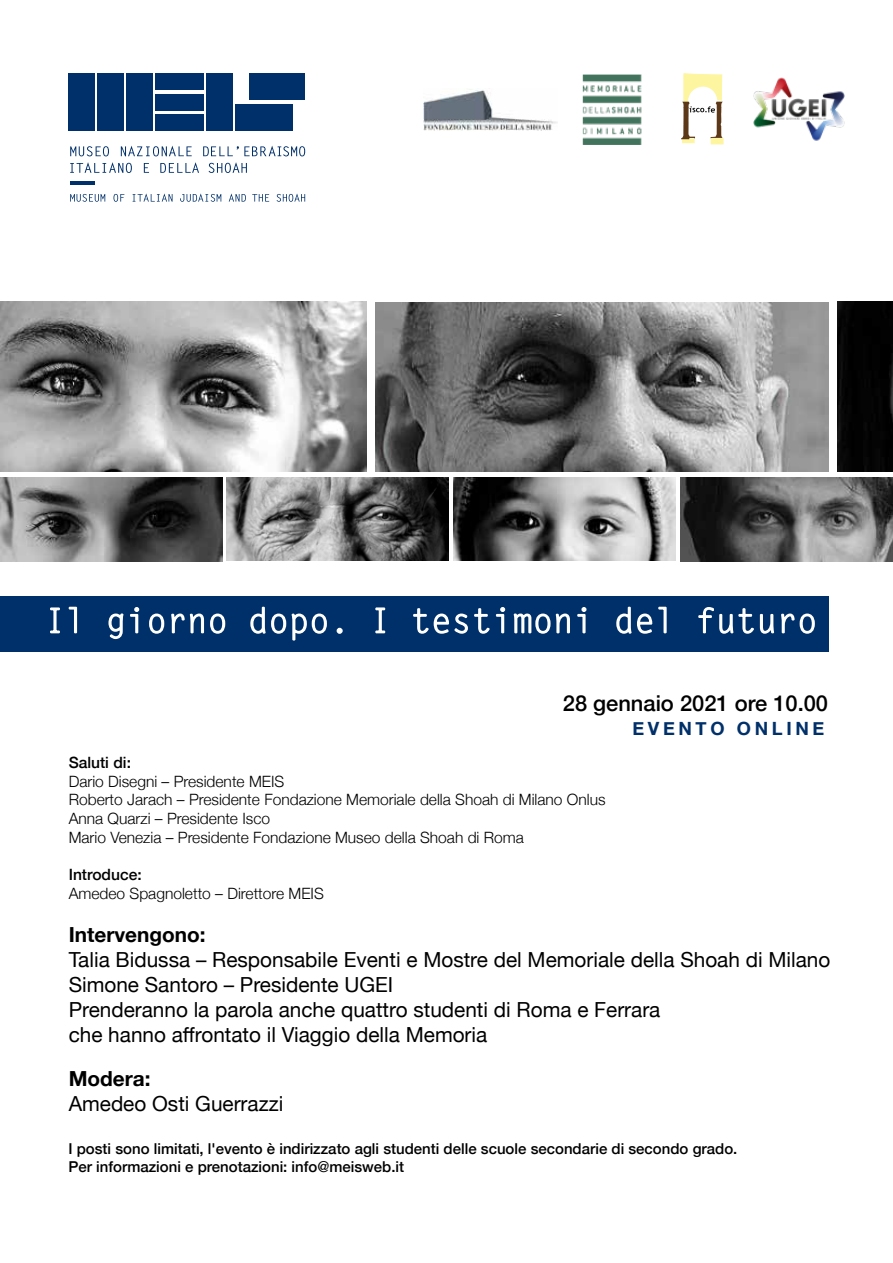
<style>
.page{position:relative;width:893px;height:1263px;background:#fff}
.page>*{position:absolute;margin:0;border:0;box-sizing:border-box;transform-origin:0 0}
.t1{font:500 21.9px "Helvetica Neue";color:#000}
.t2{font:20.7px/24.9px "Helvetica Neue";color:#000}
.t3{font:700 20.7px "Helvetica Neue";color:#000}
.t4{font:700 18.3px "Helvetica Neue";letter-spacing:.2em;color:#00306a}
.t5{font:300 15.6px/18.8px "Helvetica Neue";color:#000}
.t6{font:500 15.6px "Helvetica Neue";color:#000}
.t7{font:500 15px/18px "Helvetica Neue";color:#000}
</style>
<div class="page">
<img style="left:0;top:302px;width:366px;height:170px">
<img style="left:454px;top:478px;width:222px;height:83px">
<img style="left:376px;top:302px;width:452px;height:170px">
<img style="left:837px;top:302px;width:56px;height:170px">
<img style="left:0;top:478px;width:222px;height:83px">
<img style="left:680px;top:478px;width:213px;height:83px">
<img style="left:227px;top:478px;width:222px;height:83px">
<svg style="left:70px;top:146px;width:39px;height:10px"></svg>
<svg style="left:121px;top:146px;width:71px;height:10px"></svg>
<svg style="left:203px;top:146px;width:102px;height:10px"></svg>
<svg style="left:70px;top:162px;width:62px;height:11px"></svg>
<svg style="left:144px;top:163px;width:5px;height:10px"></svg>
<svg style="left:160px;top:162px;width:39px;height:11px"></svg>
<svg style="left:209px;top:162px;width:38px;height:11px"></svg>
<svg style="left:70px;top:194px;width:35px;height:8px"></svg>
<svg style="left:114px;top:194px;width:10px;height:8px"></svg>
<svg style="left:133px;top:193px;width:39px;height:9px"></svg>
<svg style="left:180px;top:193px;width:41px;height:9px"></svg>
<svg style="left:229px;top:193px;width:17px;height:9px"></svg>
<svg style="left:252px;top:194px;width:17px;height:8px"></svg>
<svg style="left:277px;top:193px;width:28px;height:9px"></svg>
<hr style="left:70px;top:181px;width:25px;height:4px;background:#00306a">
<div style="left:206px;top:73px;width:27px;height:58px;background:#00306a"></div>
<div style="left:235px;top:105px;width:58px;height:26px;background:#00306a"></div>
<div style="left:68px;top:73px;width:27px;height:58px;background:#00306a"></div>
<div style="left:155px;top:73px;width:49px;height:17px;background:#00306a"></div>
<div style="left:155px;top:94px;width:49px;height:17px;background:#00306a"></div>
<div style="left:155px;top:114px;width:49px;height:17px;background:#00306a"></div>
<div style="left:98px;top:73px;width:26px;height:58px;background:#00306a"></div>
<div style="left:126px;top:73px;width:27px;height:58px;background:#00306a"></div>
<div style="left:249px;top:73px;width:56px;height:27px;background:#00306a"></div>
<div style="left:0;top:596px;width:828px;height:55px;background:#00306a"></div>
<svg style="left:50px;top:607px;width:10px;height:27px"></svg>
<svg style="left:68px;top:606px;width:10px;height:28px"></svg>
<svg style="left:108px;top:607px;width:32px;height:33px"></svg>
<svg style="left:149px;top:613px;width:77px;height:21px"></svg>
<svg style="left:250px;top:606px;width:77px;height:35px"></svg>
<svg style="left:337px;top:628px;width:6px;height:6px"></svg>
<svg style="left:375px;top:607px;width:11px;height:27px"></svg>
<svg style="left:413px;top:607px;width:93px;height:27px"></svg>
<svg style="left:513px;top:607px;width:74px;height:27px"></svg>
<svg style="left:616px;top:606px;width:51px;height:28px"></svg>
<svg style="left:698px;top:607px;width:117px;height:27px"></svg>
<img style="left:753px;top:77px;width:92px;height:64px">
<img style="left:423px;top:89px;width:135px;height:41px">
<img style="left:583px;top:74px;width:58px;height:70px">
<svg style="left:681px;top:73px;width:43px;height:71px"></svg>
<p class="t1" style="left:563px;top:685px;width:267px">28 gennaio 2021 ore 10.00</p>
<p class="t4" style="left:632px;top:714px;width:194px">EVENTO ONLINE</p>
<p class="t6" style="left:69px;top:750px;width:64px">Saluti di:</p>
<p class="t5" style="left:69px;top:770px;width:538px">Dario Disegni – Presidente MEIS<br>Roberto Jarach – Presidente Fondazione Memoriale della Shoah di Milano Onlus Anna Quarzi – Presidente Isco<br>Mario Venezia – Presidente Fondazione Museo della Shoah di Roma</p>
<p class="t6" style="left:69px;top:862px;width:75px">Introduce:</p>
<p class="t5" style="left:69px;top:883px;width:257px">Amedeo Spagnoletto – Direttore MEIS</p>
<p class="t3" style="left:69px;top:919px;width:138px">Intervengono:</p>
<p class="t2" style="left:69px;top:949px;width:763px">Talia Bidussa – Responsabile Eventi e Mostre del Memoriale della Shoah di Milano Simone Santoro – Presidente UGEI<br>Prenderanno la parola anche quattro studenti di Roma e Ferrara<br>che hanno affrontato il Viaggio della Memoria</p>
<p class="t3" style="left:69px;top:1062px;width:83px">Modera:</p>
<p class="t2" style="left:69px;top:1092px;width:216px">Amedeo Osti Guerrazzi</p>
<p class="t7" style="left:68px;top:1138px;width:670px">I posti sono limitati, l'evento è indirizzato agli studenti delle scuole secondarie di secondo grado.<br>Per informazioni e prenotazioni: info@meisweb.it</p>
</div>
